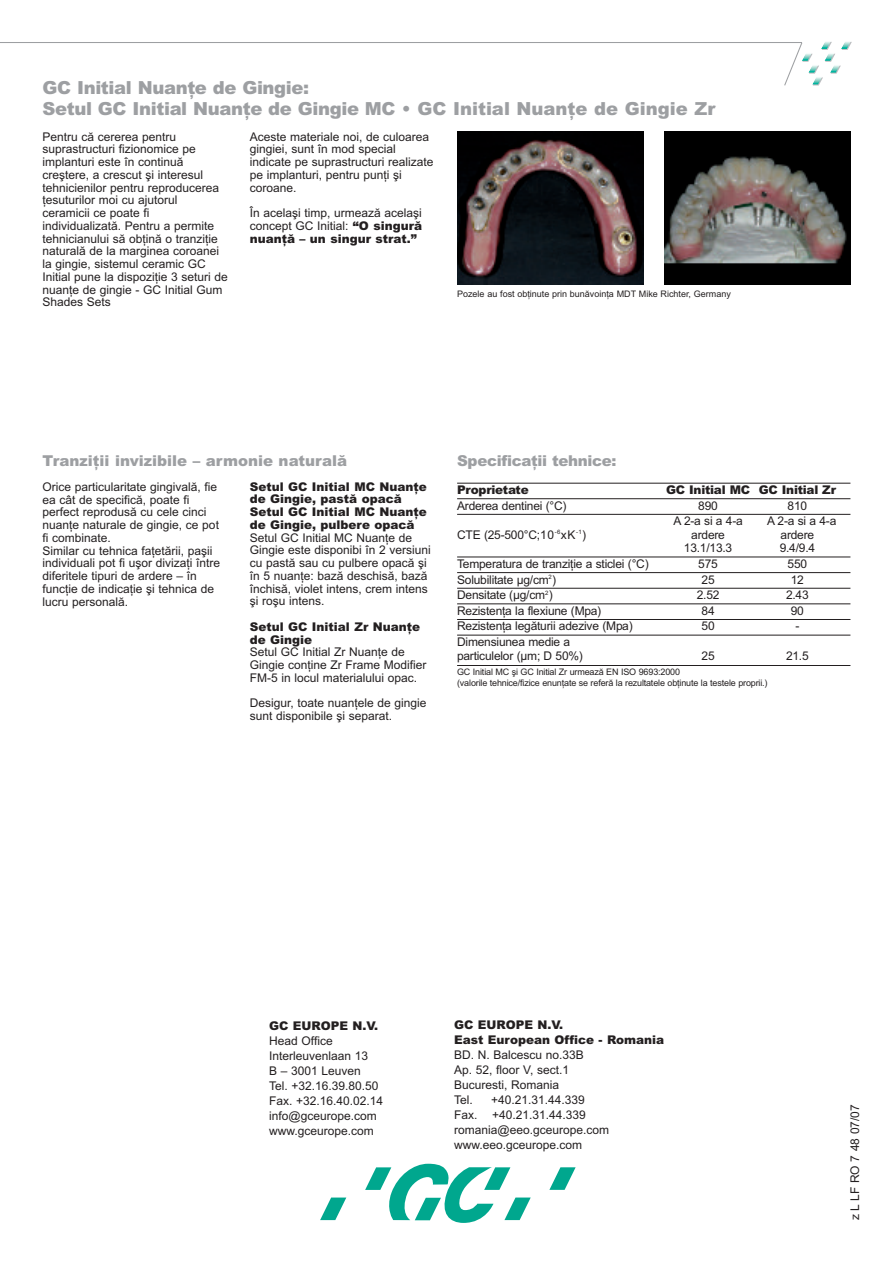
<style>
.page{position:relative;width:893px;height:1263px;background:#fff}
.page>*{position:absolute;margin:0;border:0;box-sizing:border-box;transform-origin:0 0}
.t1{font:900 18px/21px "Arial";letter-spacing:-.02em;color:#9d9fa2}
.t2{font:900 15px "Arial";color:#9d9fa2}
.t3{font:900 15px "Arial";letter-spacing:-.02em;color:#9d9fa2}
.t4{font:12px/12.8px "Arial";color:#231f20}
.t5{font:900 12px/12.8px "Arial";color:#231f20}
.t6{font:900 12px "Arial";letter-spacing:-.02em;color:#231f20}
.t7{font:9px/10.5px "Arial";letter-spacing:-.015em;color:#231f20}
.s1{font-weight:900}
</style>
<div class="page">
<svg style="left:549px;top:1167px;width:27px;height:23px"></svg>
<svg style="left:365px;top:1164px;width:166px;height:59px"></svg>
<svg style="left:320px;top:1197px;width:26px;height:23px"></svg>
<hr style="left:0;top:42px;width:802px;height:1px;background:#9d9fa2">
<svg style="left:784px;top:42px;width:68px;height:44px"></svg>
<img style="left:457px;top:132px;width:186px;height:153px">
<img style="left:664px;top:132px;width:186px;height:153px">
<hr style="left:457px;top:483px;width:393px;height:1px;background:#231f20">
<hr style="left:457px;top:498px;width:393px;height:1px;background:#231f20">
<hr style="left:457px;top:514px;width:393px;height:1px;background:#231f20">
<hr style="left:457px;top:557px;width:393px;height:1px;background:#231f20">
<hr style="left:457px;top:572px;width:393px;height:1px;background:#231f20">
<hr style="left:457px;top:588px;width:393px;height:1px;background:#231f20">
<hr style="left:457px;top:603px;width:393px;height:1px;background:#231f20">
<hr style="left:457px;top:619px;width:393px;height:1px;background:#231f20">
<hr style="left:457px;top:635px;width:393px;height:1px;background:#231f20">
<hr style="left:457px;top:665px;width:393px;height:1px;background:#231f20">
<h1 class="t1" style="left:43px;top:77px;width:674px">GC Initial Nuanţe de Gingie:<br>Setul GC Initial Nuanţe de Gingie MC • GC Initial Nuanţe de Gingie Zr</h1>
<p class="t4" style="left:43px;top:130px;width:187px">Pentru că cererea pentru suprastructuri fizionomice pe implanturi este în continuă creştere, a crescut şi interesul tehnicienilor pentru reproducerea ţesuturilor moi cu ajutorul<br>ceramicii ce poate fi individualizată. Pentru a permite tehnicianului să obţină o tranziţie naturală de la marginea coroanei la gingie, sistemul ceramic GC<br>Initial pune la dispoziţie 3 seturi de nuanţe de gingie - GC Initial Gum<br>Shades Sets</p>
<p class="t4" style="left:250px;top:130px;width:185px">Aceste materiale noi, de culoarea gingiei, sunt în mod special indicate pe suprastructuri realizate pe implanturi, pentru punţi şi coroane.</p>
<p class="t4" style="left:250px;top:207px;width:174px;text-align:justify">În acelaşi timp, urmează acelaşi concept GC Initial: <span class="s1">“O singură nuanţă – un singur strat.”</span></p>
<p class="t7" style="left:457px;top:289px;width:275px">Pozele au fost obţinute prin bunăvoinţa MDT Mike Richter, Germany</p>
<p class="t2" style="left:43px;top:452px;width:306px">Tranziţii invizibile – armonie naturală</p>
<p class="t5" style="left:250px;top:480px;width:178px">Setul GC Initial MC Nuanţe de Gingie, pastă opacă<br>Setul GC Initial MC Nuanţe de Gingie, pulbere opacă</p>
<p class="t4" style="left:250px;top:531px;width:183px">Setul GC Initial MC Nuanţe de<br>Gingie este disponibi în 2 versiuni cu pastă sau cu pulbere opacă şi în 5 nuanţe: bază deschisă, bază închisă, violet intens, crem intens şi roşu intens.</p>
<p class="t5" style="left:250px;top:620px;width:172px">Setul GC Initial Zr Nuanţe de Gingie</p>
<p class="t4" style="left:250px;top:646px;width:178px">Setul GC Initial Zr Nuanţe de<br>Gingie conţine Zr Frame Modifier<br>FM-5 in locul materialului opac.</p>
<p class="t4" style="left:250px;top:697px;width:178px">Desigur, toate nuanţele de gingie sunt disponibile şi separat.</p>
<p class="t4" style="left:43px;top:480px;width:179px">Orice particularitate gingivală, fie ea cât de specifică, poate fi perfect reprodusă cu cele cinci nuanţe naturale de gingie, ce pot fi combinate.<br>Similar cu tehnica faţetării, paşii individuali pot fi uşor divizaţi între diferitele tipuri de ardere – în funcţie de indicaţie şi tehnica de lucru personală.</p>
<p class="t3" style="left:457px;top:452px;width:161px">Specificaţii tehnice:</p>
<p class="t6" style="left:457px;top:483px;width:73px">Proprietate</p>
<p class="t6" style="left:666px;top:483px;width:171px">GC Initial MC GC Initial Zr</p>
<p class="t4" style="left:457px;top:499px;width:111px">Arderea dentinei (°C)</p>
<p class="t4" style="left:698px;top:499px;width:21px">890</p>
<p class="t4" style="left:788px;top:499px;width:21px">810</p>
<p class="t4" style="left:673px;top:515px;width:71px">A 2-a si a 4-a</p>
<p class="t4" style="left:767px;top:515px;width:71px">A 2-a si a 4-a</p>
<p class="t4" style="left:457px;top:528px;width:131px">CTE (25-500°C;10<sup>-6</sup>xK<sup>-1</sup>)</p>
<p class="t4" style="left:691px;top:528px;width:35px">ardere</p>
<p class="t4" style="left:781px;top:528px;width:35px">ardere</p>
<p class="t4" style="left:684px;top:542px;width:50px">13.1/13.3</p>
<p class="t4" style="left:780px;top:542px;width:37px">9.4/9.4</p>
<p class="t4" style="left:457px;top:557px;width:193px">Temperatura de tranziţie a sticlei (°C)</p>
<p class="t4" style="left:698px;top:557px;width:21px">575</p>
<p class="t4" style="left:788px;top:557px;width:21px">550</p>
<p class="t4" style="left:457px;top:573px;width:101px">Solubilitate µg/cm<sup>2</sup>)</p>
<p class="t4" style="left:701px;top:573px;width:15px">25</p>
<p class="t4" style="left:791px;top:573px;width:15px">12</p>
<p class="t4" style="left:457px;top:589px;width:97px">Densitate (µg/cm<sup>2</sup>)</p>
<p class="t4" style="left:697px;top:589px;width:24px">2.52</p>
<p class="t4" style="left:786px;top:589px;width:24px">2.43</p>
<p class="t4" style="left:457px;top:604px;width:146px">Rezistenţa la flexiune (Mpa)</p>
<p class="t4" style="left:701px;top:604px;width:15px">84</p>
<p class="t4" style="left:791px;top:604px;width:15px">90</p>
<p class="t4" style="left:457px;top:620px;width:177px">Rezistenţa legăturii adezive (Mpa)</p>
<p class="t4" style="left:701px;top:620px;width:15px">50</p>
<p class="t4" style="left:795px;top:620px;width:5px">-</p>
<p class="t4" style="left:457px;top:635px;width:127px;line-height:13.5px">Dimensiunea medie a particulelor (µm; D 50%)</p>
<p class="t4" style="left:701px;top:649px;width:15px">25</p>
<p class="t4" style="left:786px;top:649px;width:24px">21.5</p>
<p class="t7" style="left:457px;top:667px;width:312px">GC Initial MC şi GC Initial Zr urmează EN ISO 9693:2000<br>(valorile tehnice/fizice enunţate se referă la rezultatele obţinute la testele proprii.)</p>
<p class="t5" style="left:269px;top:1019px;width:111px">GC EUROPE N.V.</p>
<p class="t4" style="left:269px;top:1033px;width:116px;line-height:15px">Head Office<br>Interleuvenlaan 13<br>B – 3001 Leuven<br>Tel. +32.16.39.80.50<br>Fax. +32.16.40.02.14 info@gceurope.com www.gceurope.com</p>
<p class="t5" style="left:454px;top:1018px;width:211px;line-height:15px">GC EUROPE N.V.<br>East European Office - Romania</p>
<p class="t4" style="left:454px;top:1048px;width:131px;line-height:15px">BD. N. Balcescu no.33B<br>Ap. 52, floor V, sect.1<br>Bucuresti, Romania<br>Tel.</p>
<p class="t4" style="left:454px;top:1093px;width:156px;line-height:15px;text-indent:37px">+40.21.31.44.339<br>Fax. +40.21.31.44.339 romania@eeo.gceurope.com www.eeo.gceurope.com</p>
<p class="t4" style="left:849px;top:1220px;width:118px;rotate:-90deg">z L LF RO 7 48 07/07</p>
</div>
